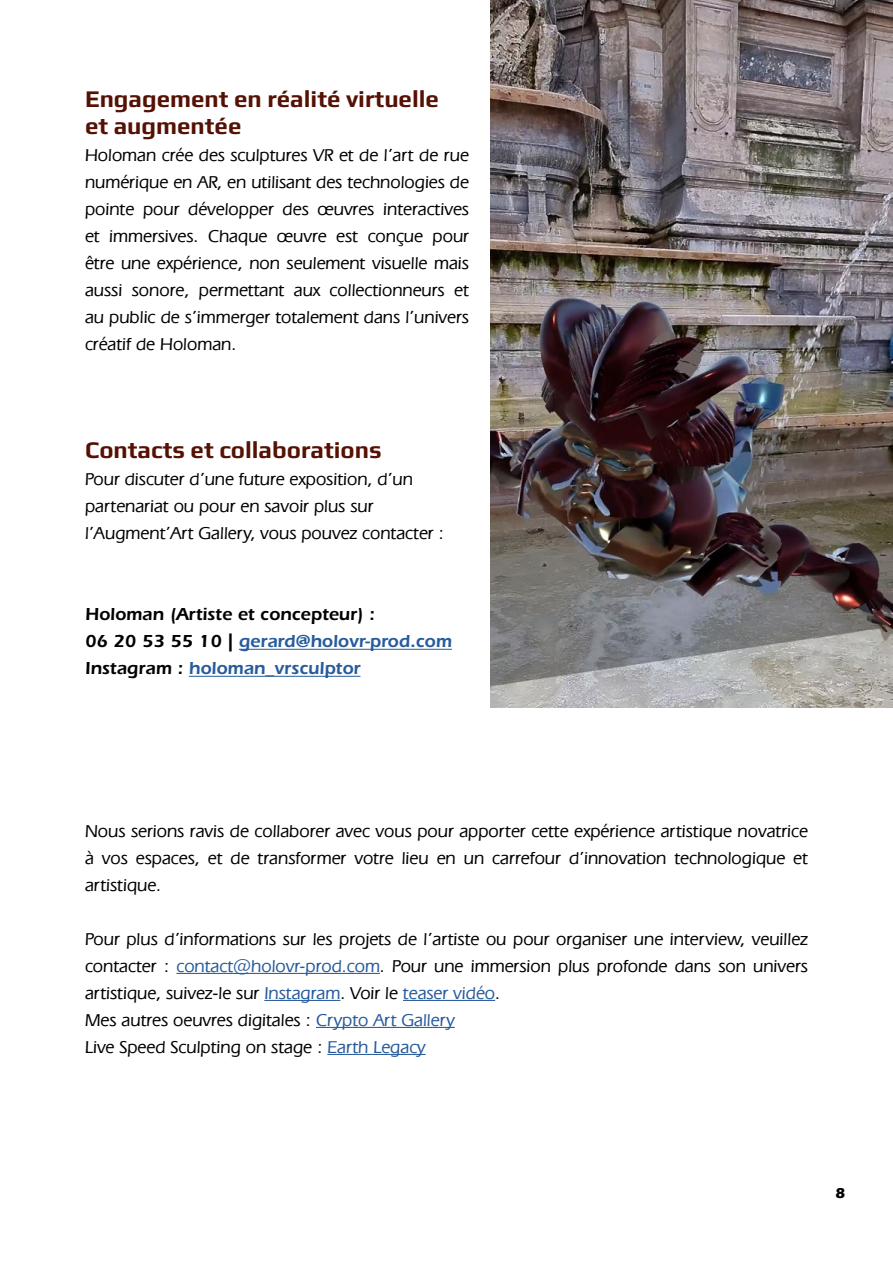
<style>
.page{position:relative;width:893px;height:1263px;background:#fff}
.page>*{position:absolute;margin:0;border:0;box-sizing:border-box;transform-origin:0 0}
.t1{font:700 24px/27px "Play";color:#541104}
.t2{font:500 18px/27px "Eras IT Cby BT";color:#000;text-align:justify}
.t3{font:600 18px/27px "Itc Eras";color:#000}
.t4{font:700 15px "Eras ITC";color:#000}
.s1{color:#275b9b}
</style>
<div class="page">
<hr style="left:239px;top:649px;width:213px;height:1px;background:#275b9b">
<hr style="left:189px;top:676px;width:171px;height:1px;background:#275b9b">
<hr style="left:176px;top:973px;width:204px;height:1px;background:#275b9b">
<hr style="left:264px;top:1000px;width:76px;height:1px;background:#275b9b">
<hr style="left:403px;top:1000px;width:92px;height:1px;background:#275b9b">
<hr style="left:316px;top:1027px;width:139px;height:1px;background:#275b9b">
<hr style="left:327px;top:1054px;width:99px;height:1px;background:#275b9b">
<img style="left:490px;top:0;width:403px;height:708px">
<h1 class="t1" style="left:85px;top:85px;width:355px">Engagement en réalité virtuelle et augmentée</h1>
<p class="t2" style="left:85px;top:142px;width:385px">Holoman crée des sculptures VR et de l’art de rue numérique en AR, en utilisant des technologies de pointe pour développer des œuvres interactives et immersives. Chaque œuvre est conçue pour être une expérience, non seulement visuelle mais aussi sonore, permettant aux collectionneurs et au public de s’immerger totalement dans l’univers créatif de Holoman.</p>
<h1 class="t1" style="left:85px;top:436px;width:298px">Contacts et collaborations</h1>
<p class="t2" style="left:85px;top:466px;width:360px;text-align:left">Pour discuter d’une future exposition, d’un partenariat ou pour en savoir plus sur l’Augment’Art Gallery, vous pouvez contacter :</p>
<p class="t3" style="left:85px;top:601px;width:368px">Holoman (Artiste et concepteur) :<br>06 20 53 55 10 | <span class="s1">gerard@holovr-prod.com<br></span>Instagram : <span class="s1">holoman_vrsculptor</span></p>
<p class="t2" style="left:85px;top:817px;width:724px">Nous serions ravis de collaborer avec vous pour apporter cette expérience artistique novatrice à vos espaces, et de transformer votre lieu en un carrefour d’innovation technologique et artistique.</p>
<p class="t2" style="left:85px;top:925px;width:724px;text-align:left">Pour plus d’informations sur les projets de l’artiste ou pour organiser une interview, veuillez contacter : <span class="s1">contact@holovr-prod.com</span>. Pour une immersion plus profonde dans son univers artistique, suivez-le sur <span class="s1">Instagram</span>. Voir le <span class="s1">teaser vidéo</span>.<br>Mes autres oeuvres digitales : <span class="s1">Crypto Art Gallery<br></span>Live Speed Sculpting on stage : <span class="s1">Earth Legacy</span></p>
<p class="t4" style="left:835px;top:1184px;width:11px">8</p>
</div>
